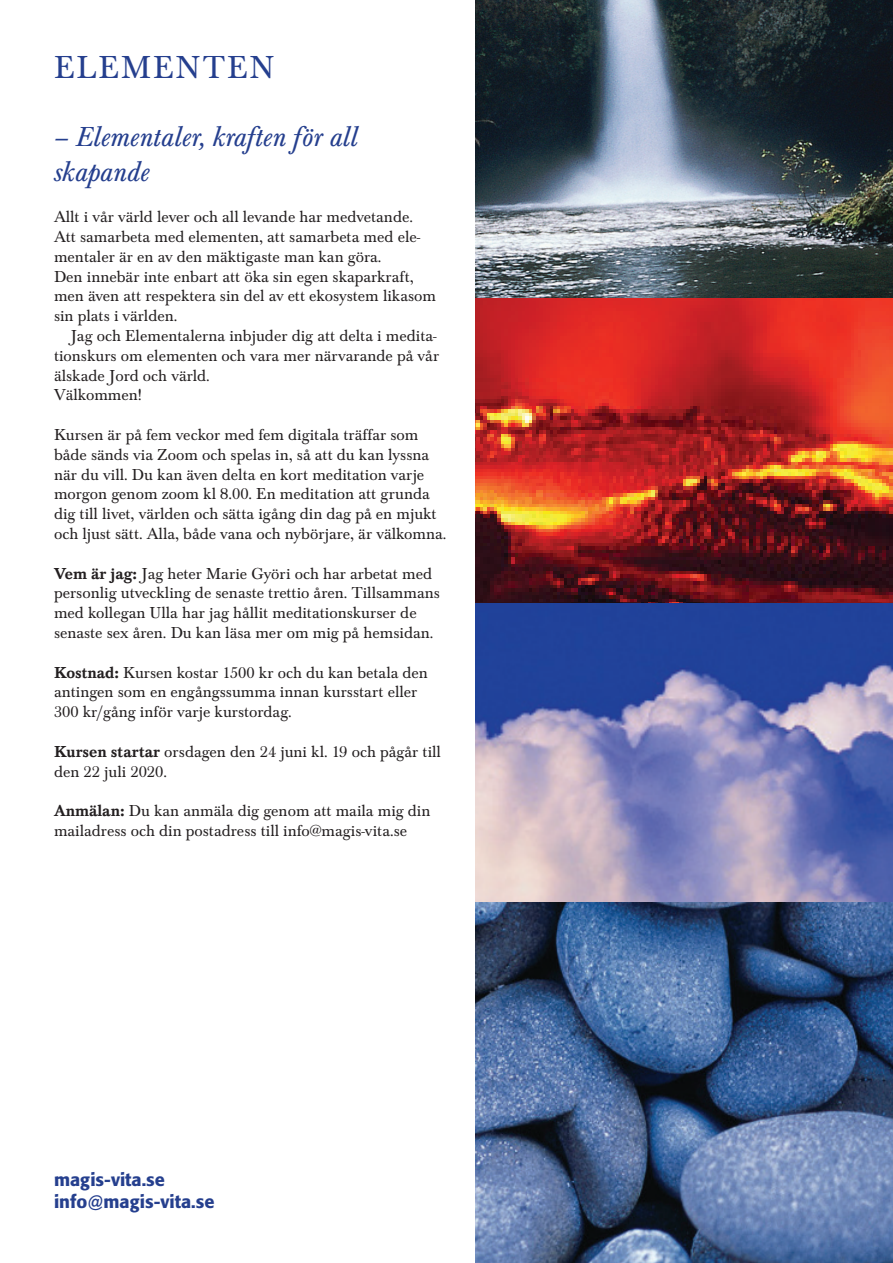
<style>
.page{position:relative;width:893px;height:1263px;background:#fff}
.page>*{position:absolute;margin:0;border:0;box-sizing:border-box;transform-origin:0 0}
.t1{font:33px "Baskerville T";letter-spacing:.05em;color:#253f8e}
.t2{font:italic 28.5px/34.2px "Baskerville T";letter-spacing:.005em;color:#253f8e}
.t3{font:500 18px/21.6px "Formata";color:#253f8e}
.t4{font:16.5px/19.8px "Baskerville T";color:#231f20}
.s1{font-weight:500}
</style>
<div class="page">
<img style="left:475px;top:0;width:418px;height:1263px">
<h1 class="t1" style="left:54px;top:49px;width:222px">ELEMENTEN</h1>
<h2 class="t2" style="left:54px;top:121px;width:305px">– Elementaler, kraften för all skapande</h2>
<p class="t4" style="left:54px;top:207px;width:384px">Allt i vår värld lever och all levande har medvetande.<br>Att samarbeta med elementen, att samarbeta med ele&shy;mentaler är en av den mäktigaste man kan göra.<br>Den innebär inte enbart att öka sin egen skaparkraft, men även att respektera sin del av ett ekosystem likasom sin plats i världen.</p>
<p class="t4" style="left:54px;top:326px;width:387px;text-indent:16px">Jag och Elementalerna inbjuder dig att delta i medita&shy;tionskurs om elementen och vara mer närvarande på vår älskade Jord och värld.<br>Välkommen!</p>
<p class="t4" style="left:54px;top:425px;width:394px">Kursen är på fem veckor med fem digitala träffar som både sänds via Zoom och spelas in, så att du kan lyssna när du vill. Du kan även delta en kort meditation varje morgon genom zoom kl 8.00. En meditation att grunda dig till livet, världen och sätta igång din dag på en mjukt och ljust sätt. Alla, både vana och nybörjare, är välkomna.</p>
<p class="t4" style="left:54px;top:564px;width:388px"><span class="s1">Vem är jag:</span> Jag heter Marie Györi och har arbetat med personlig utveckling de senaste trettio åren. Tillsammans med kollegan Ulla har jag hållit meditationskurser de senaste sex åren. Du kan läsa mer om mig på hemsidan.</p>
<p class="t4" style="left:54px;top:663px;width:376px"><span class="s1">Kostnad:</span> Kursen kostar 1500 kr och du kan betala den antingen som en engångssumma innan kursstart eller<br>300 kr/gång inför varje kurstordag.</p>
<p class="t4" style="left:54px;top:742px;width:389px"><span class="s1">Kursen startar</span> orsdagen den 24 juni kl. 19 och pågår till den 22 juli 2020.</p>
<p class="t4" style="left:54px;top:801px;width:378px"><span class="s1">Anmälan:</span> Du kan anmäla dig genom att maila mig din mailadress och din postadress till info@magis-vita.se</p>
<p class="t3" style="left:54px;top:1169px;width:162px">magis-vita.se info@magis-vita.se</p>
</div>
